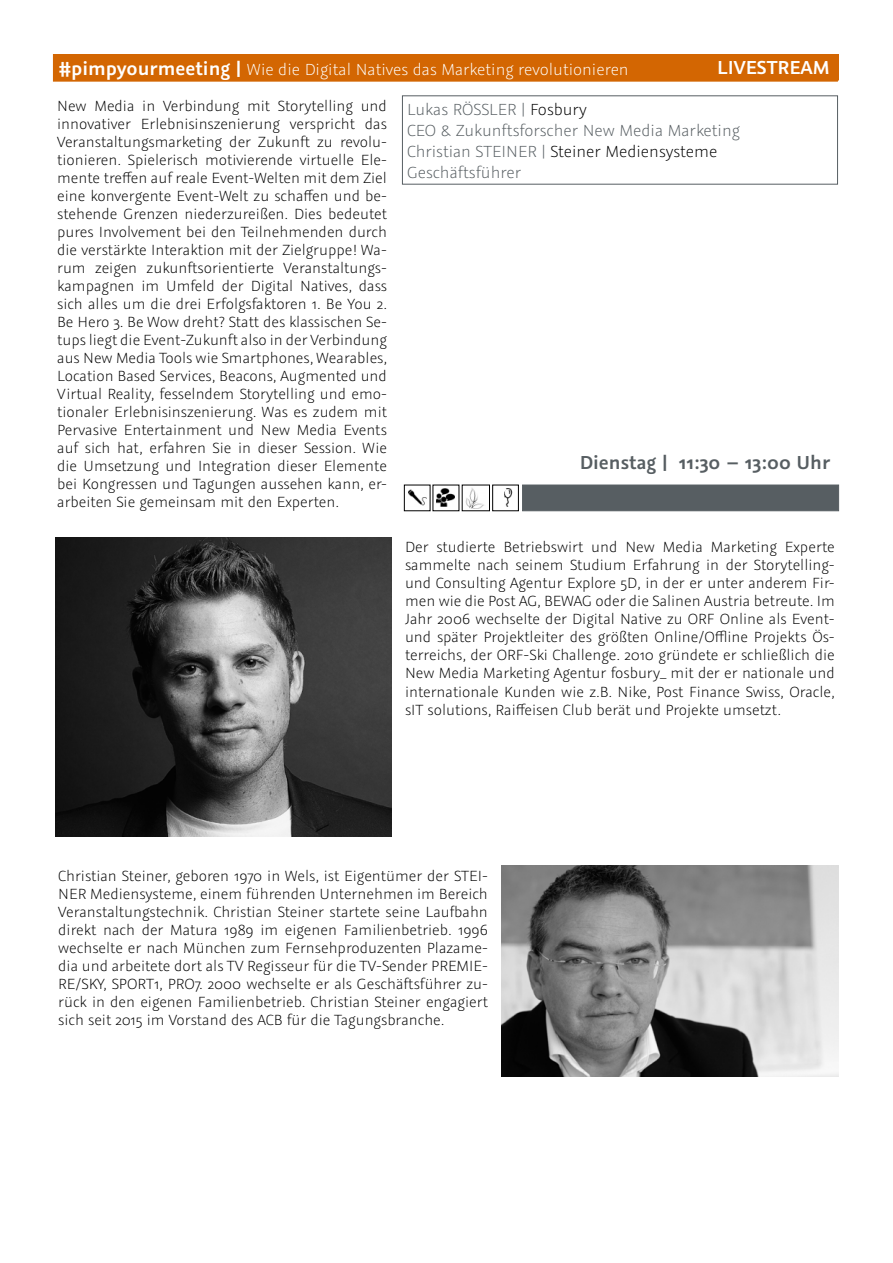
<style>
.page{position:relative;width:893px;height:1263px;background:#fff}
.page>*{position:absolute;margin:0;border:0;box-sizing:border-box;transform-origin:0 0}
.t1{font:600 21px "Graublau Sans";color:#575e62}
.t2{font:600 21px "Graublau Sans";color:#fff}
.t3{font:300 18px/21px "Graublau Sans";color:#575e62}
.t4{font:300 18px "Graublau Sans";color:#fff}
.t5{font:300 16.5px/18px "Graublau Sans";color:#000;text-align:justify}
.s1{font-weight:600;font-size:21px}
.s2{color:#000}
</style>
<div class="page">
<div style="left:54px;top:55px;width:783px;height:26px;background:#d36602"></div>
<div style="left:53px;top:54px;width:785px;height:28px;border:2px solid #d36602"></div>
<div style="left:402px;top:95px;width:436px;height:90px;border:1px solid #575e62"></div>
<div style="left:522px;top:485px;width:317px;height:26px;background:#575e62"></div>
<img style="left:408px;top:489px;width:18px;height:17px">
<img style="left:507px;top:489px;width:6px;height:18px">
<div style="left:492px;top:485px;width:27px;height:26px;border:1px solid #000"></div>
<img style="left:466px;top:488px;width:18px;height:20px">
<img style="left:436px;top:489px;width:18px;height:18px">
<svg style="left:504px;top:488px;width:3px;height:19px"></svg>
<img style="left:55px;top:537px;width:337px;height:299px">
<img style="left:502px;top:866px;width:337px;height:211px">
<div style="left:712px;top:55px;width:126px;height:25px;background:#d36602"></div>
<div style="left:711px;top:54px;width:128px;height:26px;border:2px solid #d36602"></div>
<p class="t4" style="left:59px;top:59px;width:571px"><span class="s1">#pimpyourmeeting |</span> Wie die Digital Natives das Marketing revolutionieren</p>
<p class="t3" style="left:407px;top:98px;width:334px">Lukas RÖSSLER | <span class="s2">Fosbury<br></span>CEO &amp; Zukunftsforscher New Media Marketing<br>Christian STEINER | <span class="s2">Steiner Mediensysteme<br></span>Geschäftsführer</p>
<p class="t2" style="left:717px;top:55px;width:114px">LIVESTREAM</p>
<p class="t5" style="left:57px;top:97px;width:331px">New Media in Verbindung mit Storytelling und innovativer Erlebnisinszenierung verspricht das Veranstaltungsmarketing der Zukunft zu revolu&shy;tionieren. Spielerisch motivierende virtuelle Ele&shy;mente treffen auf reale Event-Welten mit dem Ziel eine konvergente Event-Welt zu schaffen und be&shy;stehende Grenzen niederzureißen. Dies bedeutet pures Involvement bei den Teilnehmenden durch die verstärkte Interaktion mit der Zielgruppe! Wa&shy;rum zeigen zukunftsorientierte Veranstaltungs&shy;kampagnen im Umfeld der Digital Natives, dass sich alles um die drei Erfolgsfaktoren 1. Be You 2.<br>Be Hero 3. Be Wow dreht? Statt des klassischen Se&shy;tups liegt die Event-Zukunft also in der Verbindung aus New Media Tools wie Smartphones, Wearables, Location Based Services, Beacons, Augmented und Virtual Reality, fesselndem Storytelling und emo&shy;tionaler Erlebnisinszenierung. Was es zudem mit Pervasive Entertainment und New Media Events auf sich hat, erfahren Sie in dieser Session. Wie die Umsetzung und Integration dieser Elemente bei Kongressen und Tagungen aussehen kann, er&shy;arbeiten Sie gemeinsam mit den Experten.</p>
<p class="t1" style="left:580px;top:449px;width:252px">Dienstag | 11:30 – 13:00 Uhr</p>
<p class="t5" style="left:405px;top:538px;width:431px">Der studierte Betriebswirt und New Media Marketing Experte sammelte nach seinem Studium Erfahrung in der Storytelling&shy;und Consulting Agentur Explore 5D, in der er unter anderem Fir&shy;men wie die Post AG, BEWAG oder die Salinen Austria betreute. Im Jahr 2006 wechselte der Digital Native zu ORF Online als Event&shy;und später Projektleiter des größten Online/Offline Projekts Ös&shy;terreichs, der ORF-Ski Challenge. 2010 gründete er schließlich die New Media Marketing Agentur fosbury_ mit der er nationale und internationale Kunden wie z.B. Nike, Post Finance Swiss, Oracle, sIT solutions, Raiffeisen Club berät und Projekte umsetzt.</p>
<p class="t5" style="left:58px;top:867px;width:431px">Christian Steiner, geboren 1970 in Wels, ist Eigentümer der STEI-NER Mediensysteme, einem führenden Unternehmen im Bereich Veranstaltungstechnik. Christian Steiner startete seine Laufbahn direkt nach der Matura 1989 im eigenen Familienbetrieb. 1996 wechselte er nach München zum Fernsehproduzenten Plazame&shy;dia und arbeitete dort als TV Regisseur für die TV-Sender PREMIE-RE/SKY, SPORT1, PRO7. 2000 wechselte er als Geschäftsführer zu&shy;rück in den eigenen Familienbetrieb. Christian Steiner engagiert sich seit 2015 im Vorstand des ACB für die Tagungsbranche.</p>
</div>
